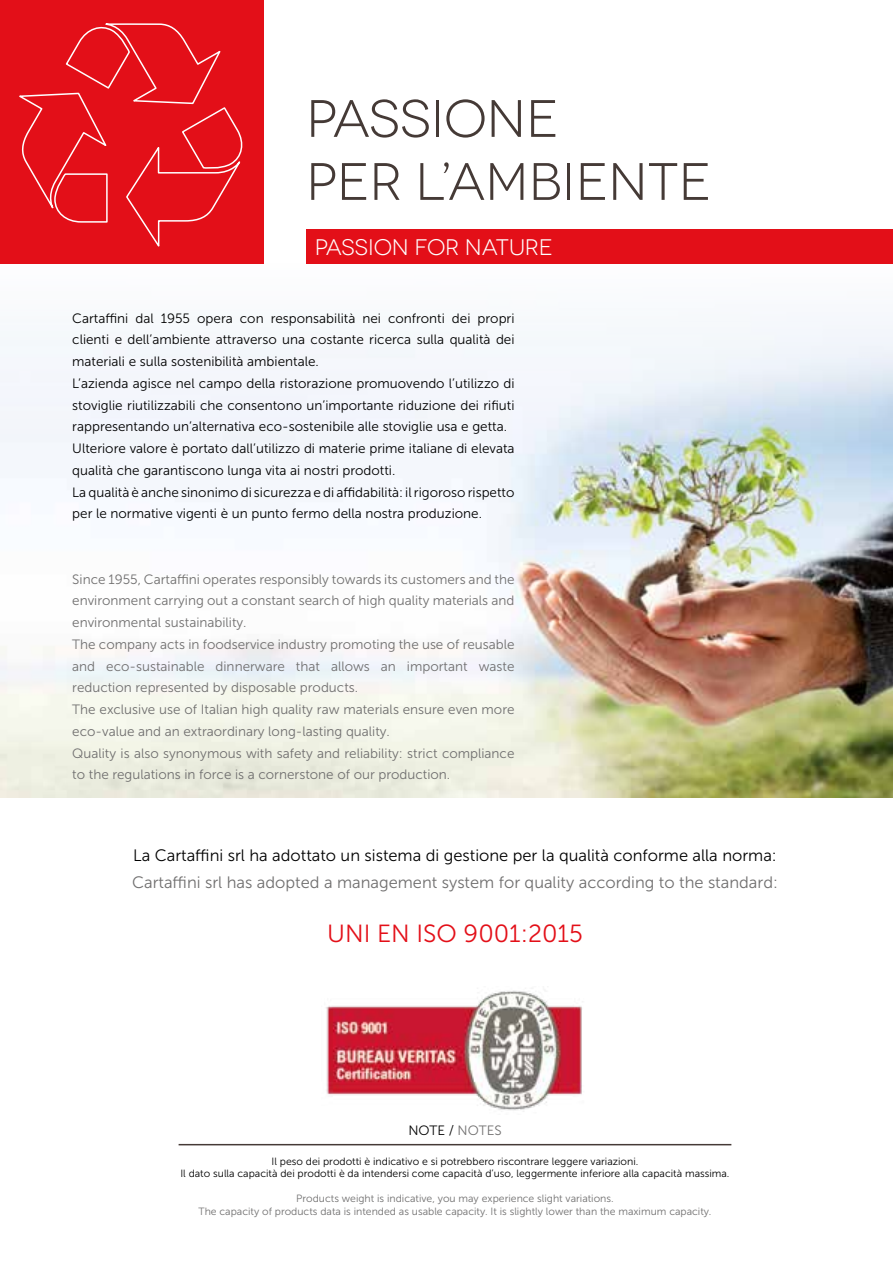
<style>
.page{position:relative;width:893px;height:1263px;background:#fff}
.page>*{position:absolute;margin:0;border:0;box-sizing:border-box;transform-origin:0 0}
.t1{font:52.5px/63px "Novecentowide";color:#453a36}
.t2{font:24.75px "Museo Sans 300";color:#e30f18}
.t3{font:22.5px "Novecentowide";letter-spacing:-.01em;color:#fff}
.t4{font:16.5px "Museo Sans 300";color:#000}
.t5{font:16.5px "Museo Sans 300";color:#706f6f}
.t6{font:13.5px/21.8px "Museo Sans 300";color:#000}
.t7{font:13.5px/21.8px "Museo Sans 300";color:#706f6f}
.t8{font:10.5px/12.6px "Museo Sans 300";color:#000;text-align:center}
.t9{font:10.5px/12.6px "Museo Sans 300";color:#706f6f;text-align:center}
.s1{color:#706f6f}
</style>
<div class="page">
<img style="left:0;top:325px;width:893px;height:472px">
<div style="left:306px;top:230px;width:587px;height:34px;background:#e30f18"></div>
<div style="left:0;top:0;width:264px;height:264px;background:#e30f18"></div>
<svg style="left:19px;top:23px;width:224px;height:224px"></svg>
<img style="left:326px;top:990px;width:256px;height:122px">
<hr style="left:179px;top:1144px;width:552px;height:1px;background:#453a36">
<h1 class="t1" style="left:306px;top:87px;width:406px">PASSIONE<br>PER L’AMBIENTE</h1>
<h3 class="t3" style="left:315px;top:234px;width:240px">PASSION FOR NATURE</h3>
<p class="t6" style="left:72px;top:307px;width:444px">Cartaffini dal 1955 opera con responsabilità nei confronti dei propri clienti e dell’ambiente attraverso una costante ricerca sulla qualità dei materiali e sulla sostenibilità ambientale.<br>L’azienda agisce nel campo della ristorazione promuovendo l’utilizzo di stoviglie riutilizzabili che consentono un’importante riduzione dei rifiuti rappresentando un’alternativa eco-sostenibile alle stoviglie usa e getta.<br>Ulteriore valore è portato dall’utilizzo di materie prime italiane di elevata qualità che garantiscono lunga vita ai nostri prodotti.<br>La qualità è anche sinonimo di sicurezza e di affidabilità: il rigoroso rispetto per le normative vigenti è un punto fermo della nostra produzione.</p>
<p class="t7" style="left:72px;top:568px;width:444px">Since 1955, Cartaffini operates responsibly towards its customers and the environment carrying out a constant search of high quality materials and environmental sustainability.<br>The company acts in foodservice industry promoting the use of reusable and eco-sustainable dinnerware that allows an important waste reduction represented by disposable products.<br>The exclusive use of Italian high quality raw materials ensure even more eco-value and an extraordinary long-lasting quality.<br>Quality is also synonymous with safety and reliability: strict compliance to the regulations in force is a cornerstone of our production.</p>
<p class="t4" style="left:133px;top:846px;width:645px">La Cartaffini srl ha adottato un sistema di gestione per la qualità conforme alla norma:</p>
<p class="t5" style="left:132px;top:873px;width:647px">Cartaffini srl has adopted a management system for quality according to the standard:</p>
<h2 class="t2" style="left:327px;top:920px;width:257px">UNI EN ISO 9001:2015</h2>
<p class="t6" style="left:408px;top:1119px;width:95px">NOTE / <span class="s1">NOTES</span></p>
<p class="t8" style="left:180px;top:1155px;width:551px">Il peso dei prodotti è indicativo e si potrebbero riscontrare leggere variazioni.<br>Il dato sulla capacità dei prodotti è da intendersi come capacità d’uso, leggermente inferiore alla capacità massima.</p>
<p class="t9" style="left:198px;top:1192px;width:514px">Products weight is indicative, you may experience slight variations.<br>The capacity of products data is intended as usable capacity. It is slightly lower than the maximum capacity.</p>
</div>
